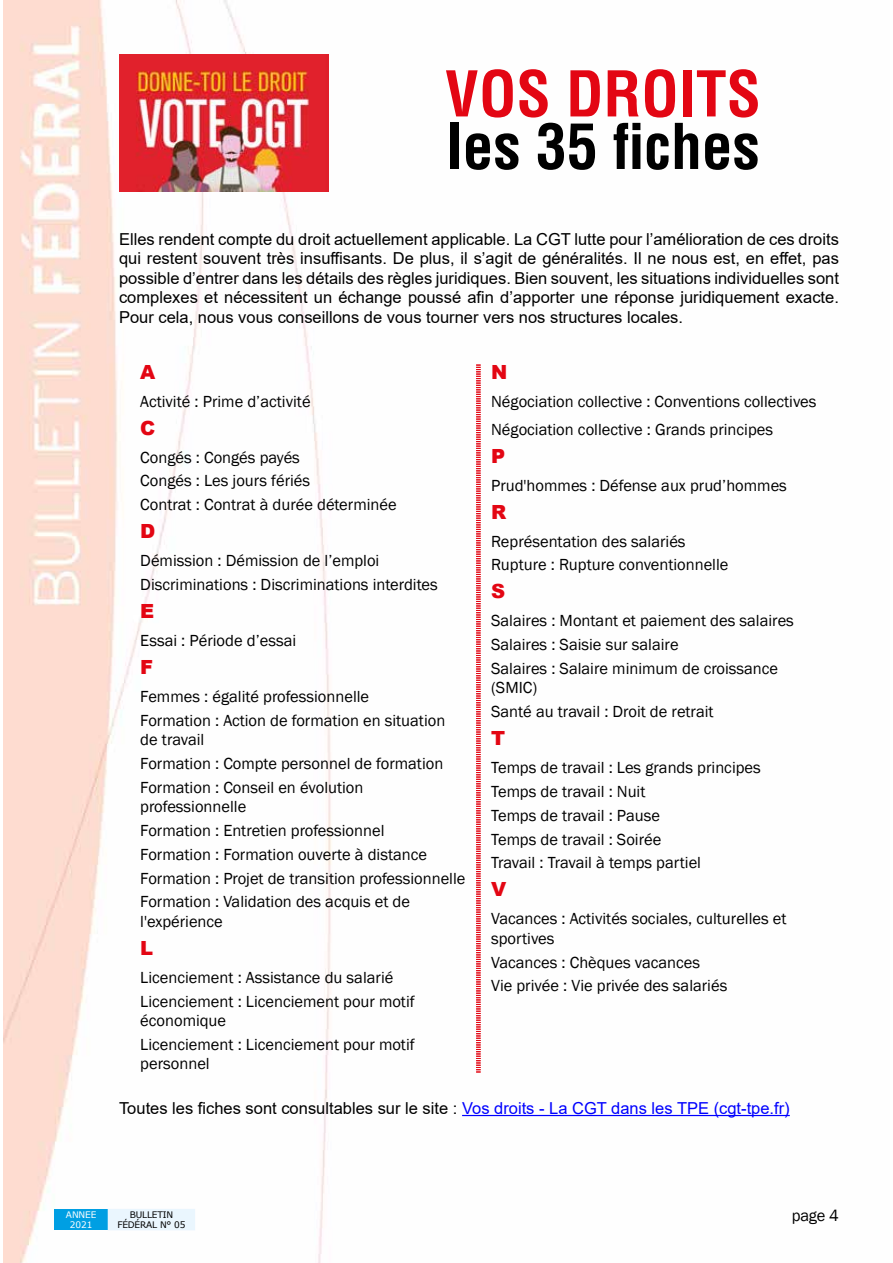
<style>
.page{position:relative;width:893px;height:1263px;background:#fff}
.page>*{position:absolute;margin:0;border:0;box-sizing:border-box;transform-origin:0 0}
.t1{font:700 condensed 61.5px "Helvetica LT Std";color:#000}
.t2{font:700 condensed 61.5px "Helvetica LT Std";color:#e30613}
.t3{font:900 19.5px "Arial";color:#e30613}
.t4{font:16.5px/23.7px "Franklin Gothic";color:#000}
.t5{font:16.5px/19.5px "Arial";color:#000;text-align:justify}
.t6{font:9px/9.8px "Verdana";letter-spacing:-.02em;color:#000;text-align:center}
.t7{font:9px "Verdana";letter-spacing:-.01em;color:#fff}
.s1{color:#00f}
</style>
<div class="page">
<img style="left:3px;top:0;width:787px;height:1263px">
<div style="left:54px;top:1209px;width:55px;height:21px;background:#009fe3"></div>
<div style="left:108px;top:1209px;width:87px;height:21px;background:#eaf6fe"></div>
<svg style="left:475px;top:364px;width:6px;height:709px"></svg>
<img style="left:119px;top:54px;width:210px;height:137px">
<hr style="left:462px;top:1115px;width:328px;height:1px;background:#00f">
<h1 class="t2" style="left:445px;top:55px;width:318px">VOS DROITS</h1>
<h1 class="t1" style="left:446px;top:108px;width:316px">les 35 fiches</h1>
<p class="t5" style="left:119px;top:229px;width:721px">Elles rendent compte du droit actuellement applicable. La CGT lutte pour l’amélioration de ces droits qui restent souvent très insuffisants. De plus, il s’agit de généralités. Il ne nous est, en effet, pas possible d’entrer dans les détails des règles juridiques. Bien souvent, les situations individuelles sont complexes et nécessitent un échange poussé afin d’apporter une réponse juridiquement exacte.<br>Pour cela, nous vous conseillons de vous tourner vers nos structures locales.</p>
<p class="t3" style="left:140px;top:357px;width:17px">A</p>
<p class="t4" style="left:140px;top:390px;width:172px">Activité : Prime d’activité</p>
<p class="t3" style="left:140px;top:413px;width:17px">C</p>
<p class="t4" style="left:140px;top:446px;width:258px">Congés : Congés payés<br>Congés : Les jours fériés<br>Contrat : Contrat à durée déterminée</p>
<p class="t3" style="left:140px;top:517px;width:17px">D</p>
<p class="t4" style="left:140px;top:549px;width:299px">Démission : Démission de l’emploi<br>Discriminations : Discriminations interdites</p>
<p class="t3" style="left:140px;top:597px;width:16px">E</p>
<p class="t4" style="left:140px;top:629px;width:157px">Essai : Période d’essai</p>
<p class="t3" style="left:140px;top:653px;width:15px">F</p>
<p class="t4" style="left:140px;top:685px;width:306px">Femmes : égalité professionnelle<br>Formation : Action de formation en situation</p>
<p class="t4" style="left:140px;top:728px;width:305px">de travail<br>Formation : Compte personnel de formation<br>Formation : Conseil en évolution</p>
<p class="t4" style="left:140px;top:795px;width:327px">professionnelle<br>Formation : Entretien professionnel<br>Formation : Formation ouverte à distance Formation : Projet de transition professionnelle Formation : Validation des acquis et de</p>
<p class="t4" style="left:140px;top:910px;width:84px">l'expérience</p>
<p class="t3" style="left:140px;top:934px;width:15px">L</p>
<p class="t4" style="left:140px;top:966px;width:276px">Licenciement : Assistance du salarié<br>Licenciement : Licenciement pour motif</p>
<p class="t4" style="left:140px;top:1009px;width:276px">économique<br>Licenciement : Licenciement pour motif</p>
<p class="t4" style="left:140px;top:1052px;width:71px">personnel</p>
<p class="t3" style="left:491px;top:357px;width:18px">N</p>
<p class="t4" style="left:491px;top:387px;width:327px;line-height:28px">Négociation collective : Conventions collectives<br>Négociation collective : Grands principes</p>
<p class="t3" style="left:491px;top:441px;width:16px">P</p>
<p class="t4" style="left:491px;top:474px;width:297px">Prud'hommes : Défense aux prud’hommes</p>
<p class="t3" style="left:491px;top:497px;width:17px">R</p>
<p class="t4" style="left:491px;top:530px;width:239px">Représentation des salariés<br>Rupture : Rupture conventionnelle</p>
<p class="t3" style="left:491px;top:577px;width:16px">S</p>
<p class="t4" style="left:491px;top:609px;width:304px">Salaires : Montant et paiement des salaires<br>Salaires : Saisie sur salaire<br>Salaires : Salaire minimum de croissance</p>
<p class="t4" style="left:491px;top:676px;width:224px">(SMIC)<br>Santé au travail : Droit de retrait</p>
<p class="t3" style="left:491px;top:724px;width:16px">T</p>
<p class="t4" style="left:491px;top:756px;width:271px">Temps de travail : Les grands principes<br>Temps de travail : Nuit<br>Temps de travail : Pause<br>Temps de travail : Soirée<br>Travail : Travail à temps partiel</p>
<p class="t3" style="left:491px;top:875px;width:17px">V</p>
<p class="t4" style="left:491px;top:909px;width:297px;line-height:19.5px">Vacances : Activités sociales, culturelles et sportives</p>
<p class="t4" style="left:491px;top:950px;width:238px">Vacances : Chèques vacances<br>Vie privée : Vie privée des salariés</p>
<p class="t5" style="left:119px;top:1098px;width:672px">Toutes les fiches sont consultables sur le site : <span class="s1">Vos droits - La CGT dans les TPE (cgt-tpe.fr)</span></p>
<p class="t7" style="left:66px;top:1209px;width:32px">ANNEE</p>
<p class="t4" style="left:792px;top:1204px;width:49px">page 4</p>
<p class="t7" style="left:70px;top:1218px;width:24px">2021</p>
<p class="t6" style="left:117px;top:1210px;width:70px">BULLETIN<br>FÉDÉRAL N° 05</p>
</div>
